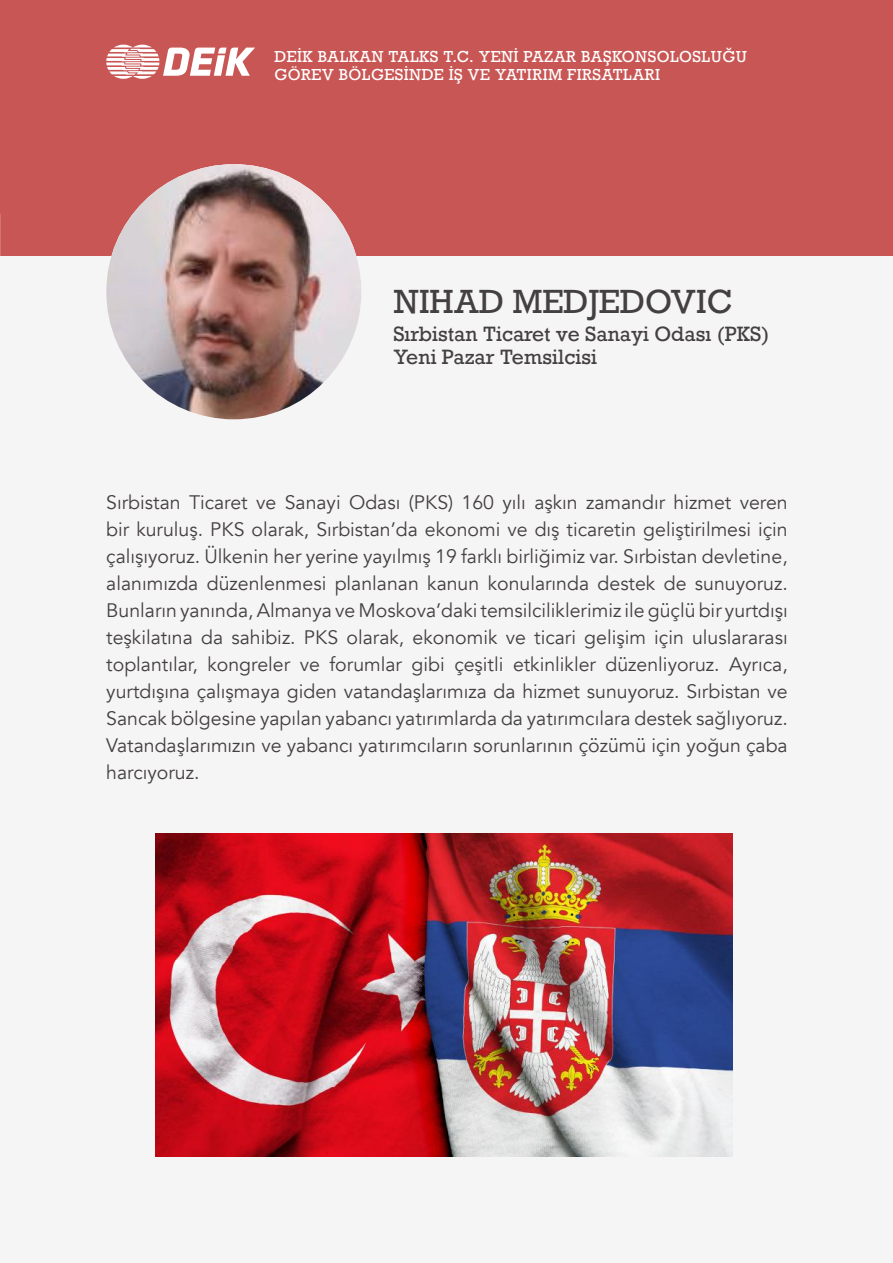
<style>
.page{position:relative;width:893px;height:1263px;background:#fff}
.page>*{position:absolute;margin:0;border:0;box-sizing:border-box;transform-origin:0 0}
.t1{font:31.5px "Rockwell";color:#444041}
.t2{font:19.5px/27px "Avenir";color:#444041;text-align:justify}
.t3{font:19.5px/23.4px "Rockwell";color:#444041}
.t4{font:15px/18px "Rockwell";letter-spacing:.025em;color:#fff}
</style>
<div class="page">
<div style="left:0;top:213px;width:893px;height:1050px;background:#f6f5f5"></div>
<div style="left:0;top:0;width:893px;height:255px;background:#c85654"></div>
<svg style="left:106px;top:45px;width:149px;height:34px"></svg>
<img style="left:106px;top:164px;width:255px;height:255px;border-radius:128px">
<img style="left:155px;top:833px;width:577px;height:324px">
<p class="t4" style="left:275px;top:48px;width:474px">DEİK BALKAN TALKS T.C. YENİ PAZAR BAŞKONSOLOSLUĞU<br>GÖREV BÖLGESİNDE İŞ VE YATIRIM FIRSATLARI</p>
<h1 class="t1" style="left:393px;top:282px;width:341px">NIHAD MEDJEDOVIC</h1>
<p class="t3" style="left:393px;top:322px;width:377px">Sırbistan Ticaret ve Sanayi Odası (PKS)<br>Yeni Pazar Temsilcisi</p>
<p class="t2" style="left:106px;top:489px;width:683px">Sırbistan Ticaret ve Sanayi Odası (PKS) 160 yılı aşkın zamandır hizmet veren bir kuruluş. PKS olarak, Sırbistan’da ekonomi ve dış ticaretin geliştirilmesi için çalışıyoruz. Ülkenin her yerine yayılmış 19 farklı birliğimiz var. Sırbistan devletine, alanımızda düzenlenmesi planlanan kanun konularında destek de sunuyoruz.<br>Bunların yanında, Almanya ve Moskova’daki temsilciliklerimiz ile güçlü bir yurtdışı teşkilatına da sahibiz. PKS olarak, ekonomik ve ticari gelişim için uluslararası toplantılar, kongreler ve forumlar gibi çeşitli etkinlikler düzenliyoruz. Ayrıca, yurtdışına çalışmaya giden vatandaşlarımıza da hizmet sunuyoruz. Sırbistan ve Sancak bölgesine yapılan yabancı yatırımlarda da yatırımcılara destek sağlıyoruz.<br>Vatandaşlarımızın ve yabancı yatırımcıların sorunlarının çözümü için yoğun çaba harcıyoruz.</p>
</div>
